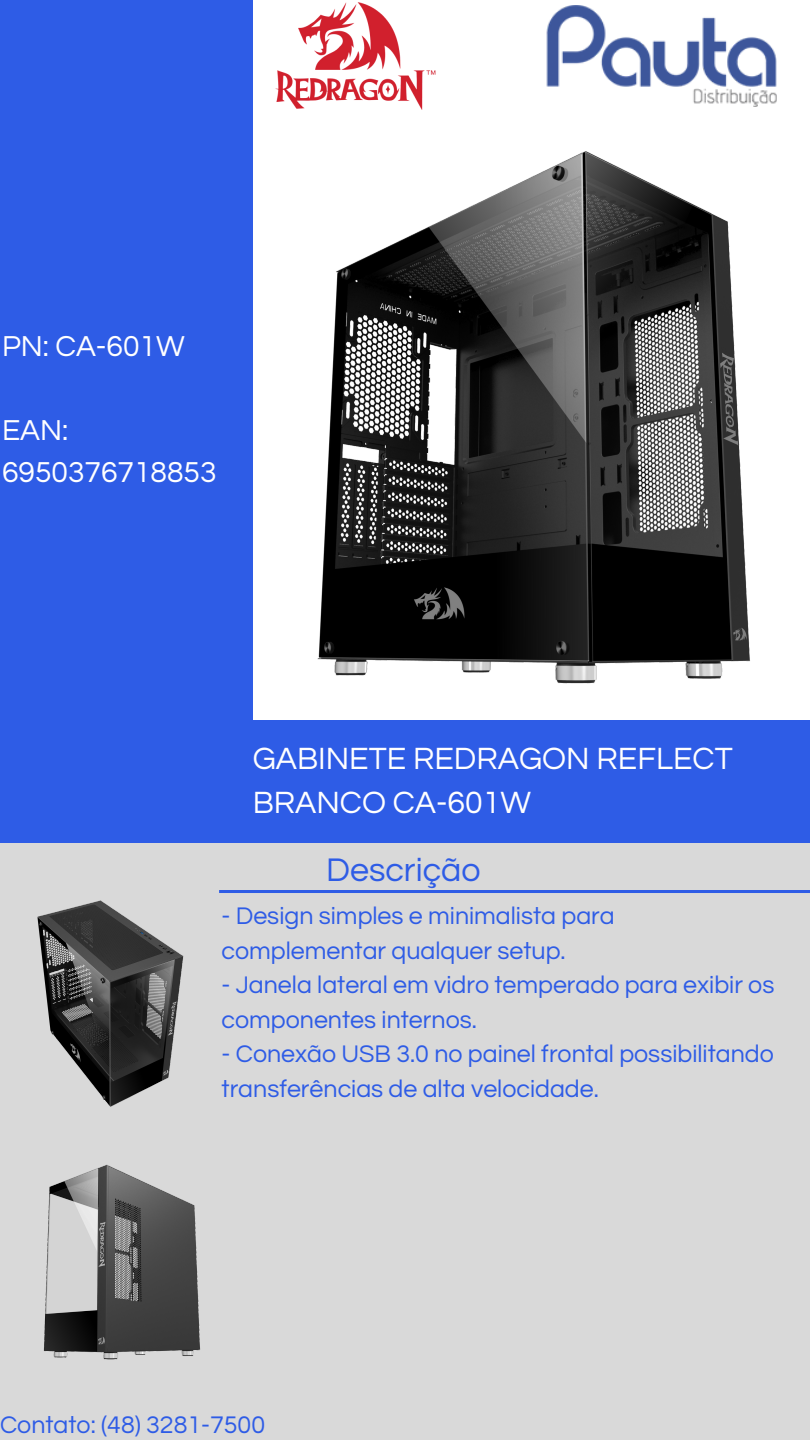
<style>
.page{position:relative;width:810px;height:1440px;background:#fff}
.page>*{position:absolute;margin:0;border:0;box-sizing:border-box;transform-origin:0 0}
.t1{font:34px "Questrial";color:#2e5ce6}
.t2{font:32px/44.5px "Questrial";color:#fff}
.t3{font:30px/42px "Questrial";color:#fff}
.t4{font:25px/34.5px "Questrial";color:#2e5ce6}
</style>
<div class="page">
<div style="left:0;top:837px;width:810px;height:603px;background:#d9d9d9"></div>
<div style="left:0;top:0;width:253px;height:843px;background:#2e5ce6"></div>
<div style="left:253px;top:720px;width:557px;height:123px;background:#2e5ce6"></div>
<img style="left:546px;top:5px;width:231px;height:102px">
<hr style="left:219px;top:890px;width:591px;height:3px;background:#2e5ce6">
<img style="left:275px;top:2px;width:161px;height:108px">
<img style="left:317px;top:151px;width:433px;height:533px">
<img style="left:37px;top:890px;width:183px;height:217px">
<img style="left:43px;top:1164px;width:158px;height:196px">
<p class="t3" style="left:2px;top:326px;width:184px">PN: CA-601W</p>
<p class="t3" style="left:2px;top:410px;width:216px">EAN:<br>6950376718853</p>
<p class="t2" style="left:253px;top:737px;width:482px">GABINETE REDRAGON REFLECT<br>BRANCO CA-601W</p>
<p class="t1" style="left:326px;top:854px;width:156px">Descrição</p>
<p class="t4" style="left:222px;top:899px;width:395px">- Design simples e minimalista para complementar qualquer setup.</p>
<p class="t4" style="left:222px;top:968px;width:554px">- Janela lateral em vidro temperado para exibir os componentes internos.</p>
<p class="t4" style="left:222px;top:1037px;width:554px">- Conexão USB 3.0 no painel frontal possibilitando transferências de alta velocidade.</p>
<p class="t4" style="left:0;top:1408px;width:267px">Contato: (48) 3281-7500</p>
</div>
